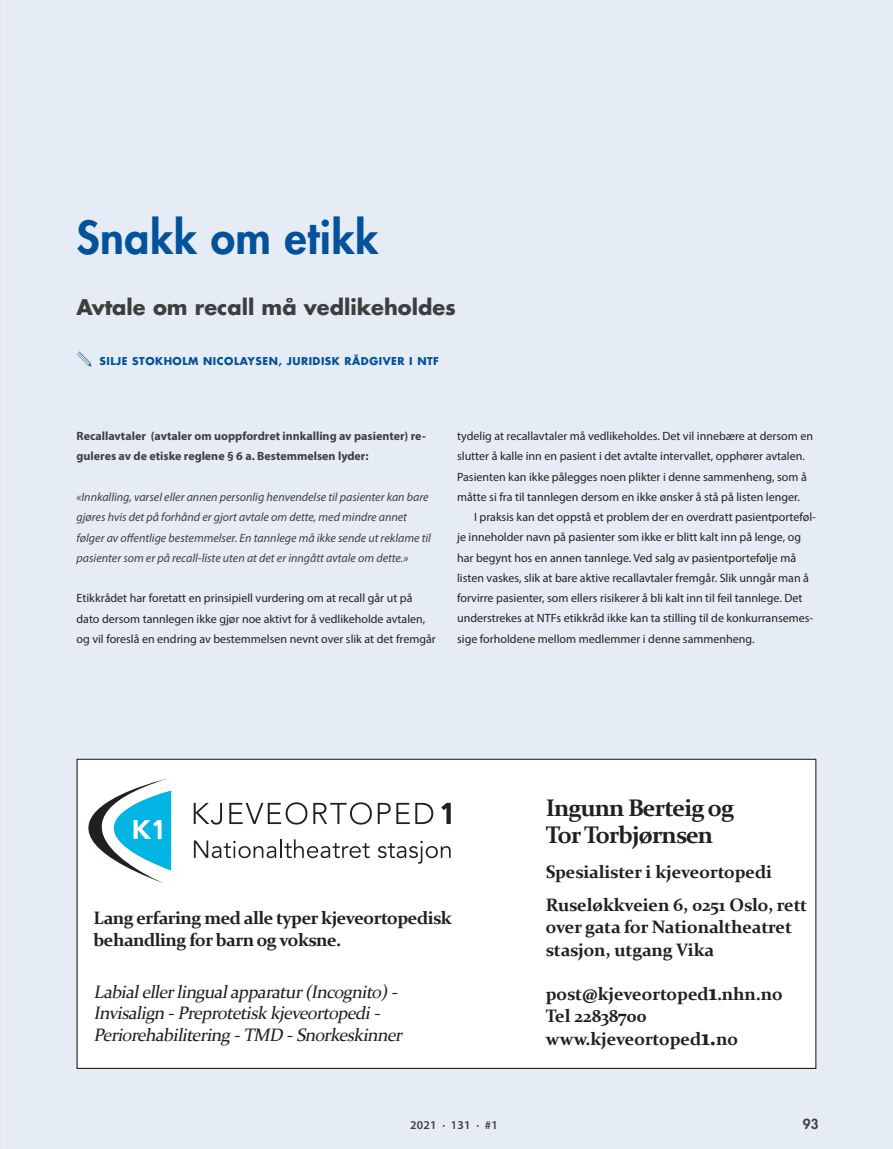
<style>
.page{position:relative;width:893px;height:1149px;background:#fff}
.page>*{position:absolute;margin:0;border:0;box-sizing:border-box;transform-origin:0 0}
.t1{font:800 44.25px "Futura Std";letter-spacing:.01em;color:#01529b}
.t2{font:700 24px/27px "Constantia";letter-spacing:-.04em;color:#231f20}
.t3{font:700 21px "Futura Std";color:#3e3e3f}
.t4{font:700 18px/22.5px "Constantia";letter-spacing:-.01em;color:#231f20}
.t5{font:italic 18px/21.6px "Constantia";color:#231f20}
.t6{font:700 18px/21.6px "Constantia";letter-spacing:-.03em;color:#231f20}
.t7{font:800 13.5px "Futura Std";color:#3e3e3f}
.t8{font:12px/20.2px "Myriad Pro";color:#231f20}
.t9{font:italic 12px/20.2px "Myriad Pro";color:#3e3e3f}
.t10{font:700 12px/20.2px "Myriad Pro";color:#3e3e3f}
.t11{font:600 12px "Myriad Pro";letter-spacing:.02em;color:#3e3e3f}
.t12{font:700 10.5px "Futura Std";letter-spacing:.05em;color:#01529b}
.s1{font-size:24px}
</style>
<div class="page">
<div style="left:0;top:0;width:893px;height:1148px;background:#e5ecf5"></div>
<div style="left:77px;top:758px;width:739px;height:310px;background:#fff"></div>
<svg style="left:194px;top:802px;width:28px;height:22px"></svg>
<svg style="left:229px;top:802px;width:78px;height:22px"></svg>
<svg style="left:313px;top:802px;width:59px;height:22px"></svg>
<svg style="left:378px;top:802px;width:55px;height:21px"></svg>
<svg style="left:441px;top:802px;width:10px;height:21px"></svg>
<svg style="left:88px;top:779px;width:83px;height:104px"></svg>
<svg style="left:194px;top:839px;width:176px;height:18px"></svg>
<svg style="left:378px;top:840px;width:73px;height:23px"></svg>
<svg style="left:73px;top:347px;width:22px;height:22px"></svg>
<h1 class="t1" style="left:77px;top:209px;width:303px">Snakk om etikk</h1>
<h3 class="t3" style="left:77px;top:293px;width:381px">Avtale om recall må vedlikeholdes</h3>
<p class="t12" style="left:99px;top:354px;width:341px">SILJE STOKHOLM NICOLAYSEN, JURIDISK RÅDGIVER I NTF</p>
<p class="t10" style="left:77px;top:425px;width:351px">Recallavtaler (avtaler om uoppfordret innkalling av pasienter) re&shy;guleres av de etiske reglene § 6 a. Bestemmelsen lyder:</p>
<p class="t9" style="left:77px;top:486px;width:356px">«Innkalling, varsel eller annen personlig henvendelse til pasienter kan bare gjøres hvis det på forhånd er gjort avtale om dette, med mindre annet følger av offentlige bestemmelser. En tannlege må ikke sende ut reklame til pasienter som er på recall-liste uten at det er inngått avtale om dette.»</p>
<p class="t8" style="left:77px;top:587px;width:361px">Etikkrådet har foretatt en prinsipiell vurdering om at recall går ut på dato dersom tannlegen ikke gjør noe aktivt for å vedlikeholde avtalen, og vil foreslå en endring av bestemmelsen nevnt over slik at det fremgår</p>
<p class="t8" style="left:457px;top:425px;width:357px">tydelig at recallavtaler må vedlikeholdes. Det vil innebære at dersom en slutter å kalle inn en pasient i det avtalte intervallet, opphører avtalen.<br>Pasienten kan ikke pålegges noen plikter i denne sammenheng, som å måtte si fra til tannlegen dersom en ikke ønsker å stå på listen lenger.</p>
<p class="t8" style="left:457px;top:506px;width:360px;text-indent:17px">I praksis kan det oppstå et problem der en overdratt pasientporteføl&shy;je inneholder navn på pasienter som ikke er blitt kalt inn på lenge, og har begynt hos en annen tannlege. Ved salg av pasientportefølje må listen vaskes, slik at bare aktive recallavtaler fremgår. Slik unngår man å forvirre pasienter, som ellers risikerer å bli kalt inn til feil tannlege. Det understrekes at NTFs etikkråd ikke kan ta stilling til de konkurransemes&shy;sige forholdene mellom medlemmer i denne sammenheng.</p>
<h2 class="t2" style="left:546px;top:792px;width:190px">Ingunn Berteig og<br>Tor Torbjørnsen</h2>
<h3 class="t4" style="left:546px;top:859px;width:228px">Spesialister i kjeveortopedi</h3>
<h3 class="t4" style="left:546px;top:891px;width:263px">Ruseløkkveien 6, 0251 Oslo, rett over gata for Nationaltheatret stasjon, utgang Vika</h3>
<h3 class="t6" style="left:94px;top:906px;width:360px">Lang erfaring med alle typer kjeveortopedisk behandling for barn og voksne.</h3>
<h3 class="t5" style="left:94px;top:979px;width:314px">Labialellerlingualapparatur(Incognito)-<br>Invisalign -Preprotetisk kj eveortopedi-<br>Periorehabilitering -TMD -Snorkeskinner</h3>
<h3 class="t4" style="left:546px;top:981px;width:239px">post@kjeveortoped<span class="s1">1</span>.nhn.no<br>Tel 22838700 www.kjeveortoped<span class="s1">1.</span>no</h3>
<p class="t11" style="left:410px;top:1117px;width:89px">2021 · 131 · #1</p>
<p class="t7" style="left:803px;top:1115px;width:17px">93</p>
</div>
